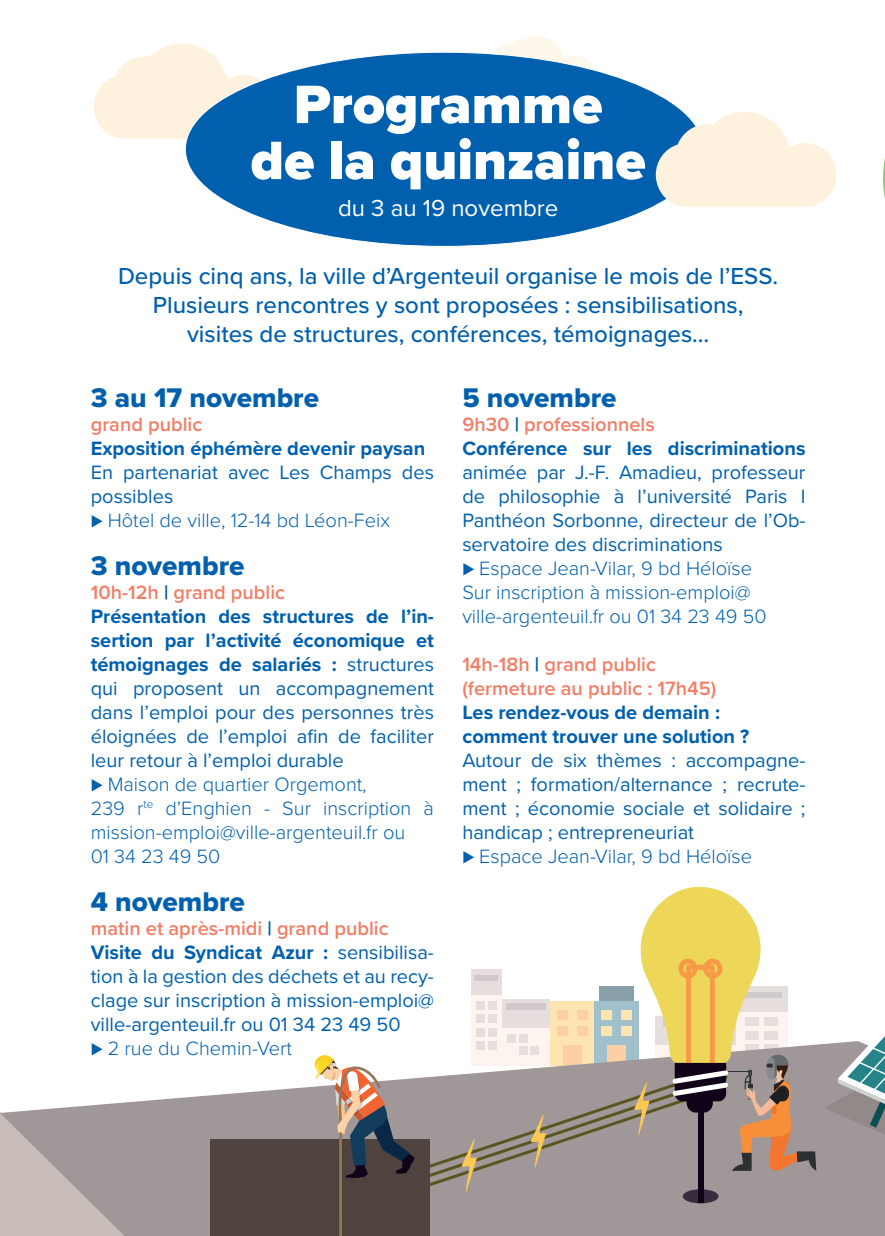
<style>
.page{position:relative;width:885px;height:1236px;background:#fff}
.page>*{position:absolute;margin:0;border:0;box-sizing:border-box;transform-origin:0 0}
.t1{font:900 56px/56px "Proxima Nova";color:#fff;text-align:center}
.t2{font:28px "Proxima Nova Extrabld";color:#0160ae}
.t3{font:500 24px/28.8px "Proxima Nova";color:#0160ae;text-align:center}
.t4{font:24px "Proxima Nova";color:#fff}
.t5{font:20px/24px "Proxima Nova";color:#0160ae}
.t6{font:300 20px/24px "Proxima Nova";color:#0160ae}
.t7{font:700 20px/24px "Proxima Nova";color:#0160ae}
.t8{font:600 20px/24px "Proxima Nova";color:#f37e66}
.s1{font-weight:600;color:#f37e66}
.s2{font-weight:700}
.s3{font-weight:700;color:#0160ae}
</style>
<div class="page">
<svg style="left:0;top:1044px;width:884px;height:192px;fill:#9f9798"></svg>
<svg style="left:489px;top:35px;width:105px;height:35px"></svg>
<svg style="left:94px;top:44px;width:167px;height:95px"></svg>
<div style="left:185px;top:52px;width:518px;height:194px;background:#0160ae;border-radius:50%"></div>
<svg style="left:655px;top:112px;width:181px;height:95px"></svg>
<svg style="left:824px;top:1037px;width:60px;height:98px;background:#96a2a3"></svg>
<div style="left:210px;top:1140px;width:219px;height:96px;background:#4e433e"></div>
<svg style="left:314px;top:886px;width:502px;height:350px"></svg>
<div style="left:682px;top:1189px;width:36px;height:14px;background:#382d3f;border-radius:50%"></div>
<div style="left:697px;top:1109px;width:6px;height:94px;background:#0f0219"></div>
<h1 class="t1" style="left:250px;top:76px;width:396px">Programme<br>de la quinzaine</h1>
<p class="t4" style="left:338px;top:190px;width:222px">du 3 au 19 novembre</p>
<p class="t3" style="left:118px;top:261px;width:661px">Depuis cinq ans, la ville d’Argenteuil organise le mois de l’ESS.<br>Plusieurs rencontres y sont proposées : sensibilisations, visites de structures, conférences, témoignages…</p>
<h2 class="t2" style="left:91px;top:376px;width:230px">3 au 17 novembre</h2>
<p class="t8" style="left:91px;top:411px;width:113px">grand public</p>
<p class="t7" style="left:91px;top:436px;width:336px">Exposition éphémère devenir paysan</p>
<p class="t5" style="left:91px;top:459px;width:344px">En partenariat avec Les Champs des possibles</p>
<p class="t6" style="left:91px;top:507px;width:300px">⊲ Hôtel de ville, 12-14 bd Léon-Feix</p>
<h2 class="t2" style="left:91px;top:544px;width:155px">3 novembre</h2>
<p class="t5" style="left:91px;top:579px;width:345px"><span class="s1">10h-12h</span> <span class="s2">|</span> <span class="s1">grand public<br></span><span class="s2">Présentation des structures de l’in&shy;sertion par l’activité économique et témoignages de salariés :</span> structures qui proposent un accompagnement dans l’emploi pour des personnes très éloignées de l’emploi afin de faciliter leur retour à l’emploi durable</p>
<p class="t6" style="left:91px;top:771px;width:345px">⊲ Maison de quartier Orgemont,<br>239 r<sup>te</sup> d’Enghien - Sur inscription à mission-emploi@ville-argenteuil.fr ou<br>01 34 23 49 50</p>
<h2 class="t2" style="left:91px;top:880px;width:156px">4 novembre</h2>
<p class="t5" style="left:91px;top:915px;width:344px"><span class="s1">matin et après-midi</span> <span class="s2">|</span> <span class="s1">grand public </span><span class="s2">Visite du Syndicat Azur :</span> sensibilisa&shy;tion à la gestion des déchets et au recy&shy;clage sur inscription à mission-emploi@ ville-argenteuil.fr ou 01 34 23 49 50</p>
<p class="t6" style="left:91px;top:1035px;width:203px">⊲ 2 rue du Chemin-Vert</p>
<h2 class="t2" style="left:462px;top:376px;width:156px">5 novembre</h2>
<p class="t7" style="left:462px;top:412px;width:344px"><span class="s1">9h30</span> | <span class="s1">professionnels<br></span>Conférence sur les discriminations</p>
<p class="t5" style="left:462px;top:459px;width:344px;text-align:justify">animée par J.-F. Amadieu, professeur de philosophie à l’université Paris I Panthéon Sorbonne, directeur de l’Ob&shy;servatoire des discriminations</p>
<p class="t6" style="left:462px;top:555px;width:306px">⊲ Espace Jean-Vilar, 9 bd Héloïse<br>Sur inscription à mission-emploi@ ville-argenteuil.fr ou 01 34 23 49 50</p>
<p class="t8" style="left:462px;top:651px;width:255px">14h-18h <span class="s3">|</span> grand public (fermeture au public : 17h45)</p>
<p class="t7" style="left:462px;top:700px;width:288px">Les rendez-vous de demain : comment trouver une solution ?</p>
<p class="t5" style="left:462px;top:747px;width:345px;text-align:justify">Autour de six thèmes : accompagne&shy;ment ; formation/alternance ; recrute&shy;ment ; économie sociale et solidaire ; handicap ; entrepreneuriat</p>
<p class="t6" style="left:462px;top:843px;width:291px">⊲ Espace Jean-Vilar, 9 bd Héloïse</p>
</div>
